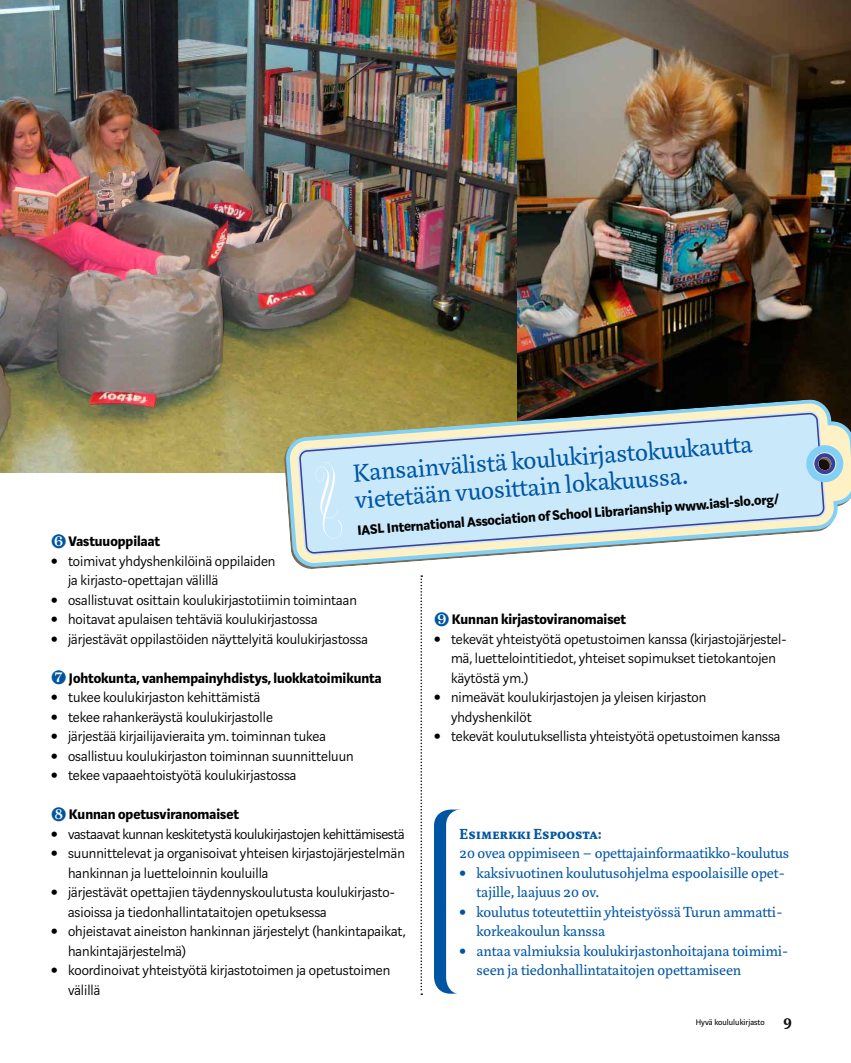
<style>
.page{position:relative;width:851px;height:1063px;background:#fff}
.page>*{position:absolute;margin:0;border:0;box-sizing:border-box;transform-origin:0 0}
.t1{font:27px/27.2px "Marat Pro";color:#0055a3}
.t2{font:15.9px/19.5px "Marat Pro";letter-spacing:-.005em;color:#0055a3}
.t3{font:700 15.9px "Marat Pro";letter-spacing:-.005em;color:#0055a3}
.t4{font:300 15.3px/19.5px "Marat Sans";color:#000}
.t5{font:700 15.3px "Marat Sans";color:#000}
.t6{font:300 15.3px "Marat Sans";letter-spacing:-.02em;color:#000}
.t7{font:700 15px "Marat Sans";color:#000}
.t8{font:9px "Marat Sans";color:#000}
.s1{color:#0055a3}
.s2{font-weight:900;font-size:19.5px}
.s3{font-family:"Marat Sans";font-weight:900;font-size:19.5px}
.s4{font-family:"Marat Pro";font-weight:700;font-size:16.5px;color:#0c100e}
</style>
<div class="page">
<img style="left:0;top:0;width:850px;height:473px">
<div style="left:434px;top:810px;width:90px;height:184px;background:#0055a3;border-radius:16px"></div>
<div style="left:446px;top:809px;width:90px;height:186px;background:#fff;border-radius:16px"></div>
<svg style="left:420px;top:575px;width:2px;height:420px"></svg>
<svg style="left:285px;top:399px;width:565px;height:169px"></svg>
<svg style="left:290px;top:403px;width:560px;height:160px"></svg>
<svg style="left:298px;top:411px;width:527px;height:144px"></svg>
<svg style="left:299px;top:413px;width:525px;height:141px"></svg>
<svg style="left:301px;top:414px;width:521px;height:138px;fill:#c9e9fb"></svg>
<svg style="left:805px;top:444px;width:38px;height:39px"></svg>
<svg style="left:313px;top:461px;width:31px;height:81px"></svg>
<h1 class="t1" style="left:352px;top:459px;width:401px;rotate:-4deg">Kansainvälistä koulukirjastokuukautta vietetään vuosittain lokakuussa.</h1>
<p class="t7" style="left:357px;top:521px;width:424px;rotate:-4deg">IASL International Association of School Librarianship www.iasl-slo.org/</p>
<p class="t5" style="left:51px;top:533px;width:111px"><span class="s1">❻</span>Vastuuoppilaat</p>
<p class="t4" style="left:68px;top:551px;width:209px;text-indent:-17px"><span class="s2">•</span> toimivat yhdyshenkilöinä oppilaiden ja kirjasto-opettajan välillä</p>
<p class="t4" style="left:51px;top:590px;width:307px"><span class="s2">•</span> osallistuvat osittain koulukirjastotiimin toimintaan</p>
<p class="t4" style="left:51px;top:610px;width:268px"><span class="s2">•</span> hoitavat apulaisen tehtäviä koulukirjastossa</p>
<p class="t4" style="left:51px;top:629px;width:318px"><span class="s2">•</span> järjestävät oppilastöiden näyttelyitä koulukirjastossa</p>
<p class="t5" style="left:51px;top:670px;width:332px"><span class="s1">❼</span> Johtokunta, vanhempainyhdistys, luokkatoimikunta</p>
<p class="t4" style="left:51px;top:688px;width:211px"><span class="s2">•</span> tukee koulukirjaston kehittämistä</p>
<p class="t4" style="left:51px;top:707px;width:223px"><span class="s2">•</span> tekee rahankeräystä koulukirjastolle</p>
<p class="t4" style="left:51px;top:727px;width:276px"><span class="s2">•</span> järjestää kirjailijavieraita ym. toiminnan tukea</p>
<p class="t4" style="left:51px;top:746px;width:304px"><span class="s2">•</span> osallistuu koulukirjaston toiminnan suunnitteluun</p>
<p class="t4" style="left:51px;top:766px;width:247px"><span class="s2">•</span> tekee vapaaehtoistyötä koulukirjastossa</p>
<p class="t5" style="left:51px;top:806px;width:189px"><span class="s1">❽</span> Kunnan opetusviranomaiset</p>
<p class="t6" style="left:51px;top:826px;width:355px"><span class="s2">•</span> vastaavat kunnan keskitetystä koulukirjastojen kehittämisestä</p>
<p class="t4" style="left:68px;top:844px;width:338px;text-indent:-17px"><span class="s2">•</span> suunnittelevat ja organisoivat yhteisen kirjastojärjestelmän hankinnan ja luetteloinnin kouluilla</p>
<p class="t4" style="left:68px;top:883px;width:328px;text-indent:-17px"><span class="s2">•</span> järjestävät opettajien täydennyskoulutusta koulukirjasto&shy;asioissa ja tiedonhallintataitojen opetuksessa</p>
<p class="t4" style="left:68px;top:922px;width:339px;text-indent:-17px"><span class="s2">•</span> ohjeistavat aineiston hankinnan järjestelyt (hankintapaikat, hankintajärjestelmä)</p>
<p class="t4" style="left:68px;top:961px;width:324px;text-indent:-17px"><span class="s2">•</span> koordinoivat yhteistyötä kirjastotoimen ja opetustoimen välillä</p>
<p class="t5" style="left:434px;top:611px;width:194px"><span class="s1">❾</span> Kunnan kirjastoviranomaiset</p>
<p class="t4" style="left:451px;top:629px;width:337px;text-indent:-17px"><span class="s2">•</span> tekevät yhteistyötä opetustoimen kanssa (kirjastojärjestel&shy;mä, luettelointitiedot, yhteiset sopimukset tietokantojen käytöstä ym.)</p>
<p class="t4" style="left:451px;top:688px;width:257px;text-indent:-17px"><span class="s2">•</span> nimeävät koulukirjastojen ja yleisen kirjaston yhdyshenkilöt</p>
<p class="t4" style="left:434px;top:727px;width:348px"><span class="s2">•</span> tekevät koulutuksellista yhteistyötä opetustoimen kanssa</p>
<p class="t3" style="left:459px;top:824px;width:144px">Esimerkki Espoosta:</p>
<p class="t2" style="left:459px;top:844px;width:331px">20 ovea oppimiseen – opettajainformaatikko-koulutus</p>
<p class="t2" style="left:476px;top:863px;width:310px;text-indent:-17px"><span class="s3">•</span> kaksivuotinen koulutusohjelma espoolaisille opet&shy;tajille, laajuus 20 ov.</p>
<p class="t2" style="left:476px;top:902px;width:308px;text-indent:-17px"><span class="s3">•</span> koulutus toteutettiin yhteistyössä Turun ammatti&shy;korkeakoulun kanssa</p>
<p class="t2" style="left:476px;top:941px;width:313px;text-indent:-17px"><span class="s3">•</span> antaa valmiuksia koulukirjastonhoitajana toimimi&shy;seen ja tiedonhallintataitojen opettamiseen</p>
<p class="t8" style="left:695px;top:1017px;width:97px">Hyvä koululukirjasto <span class="s4">9</span></p>
</div>
